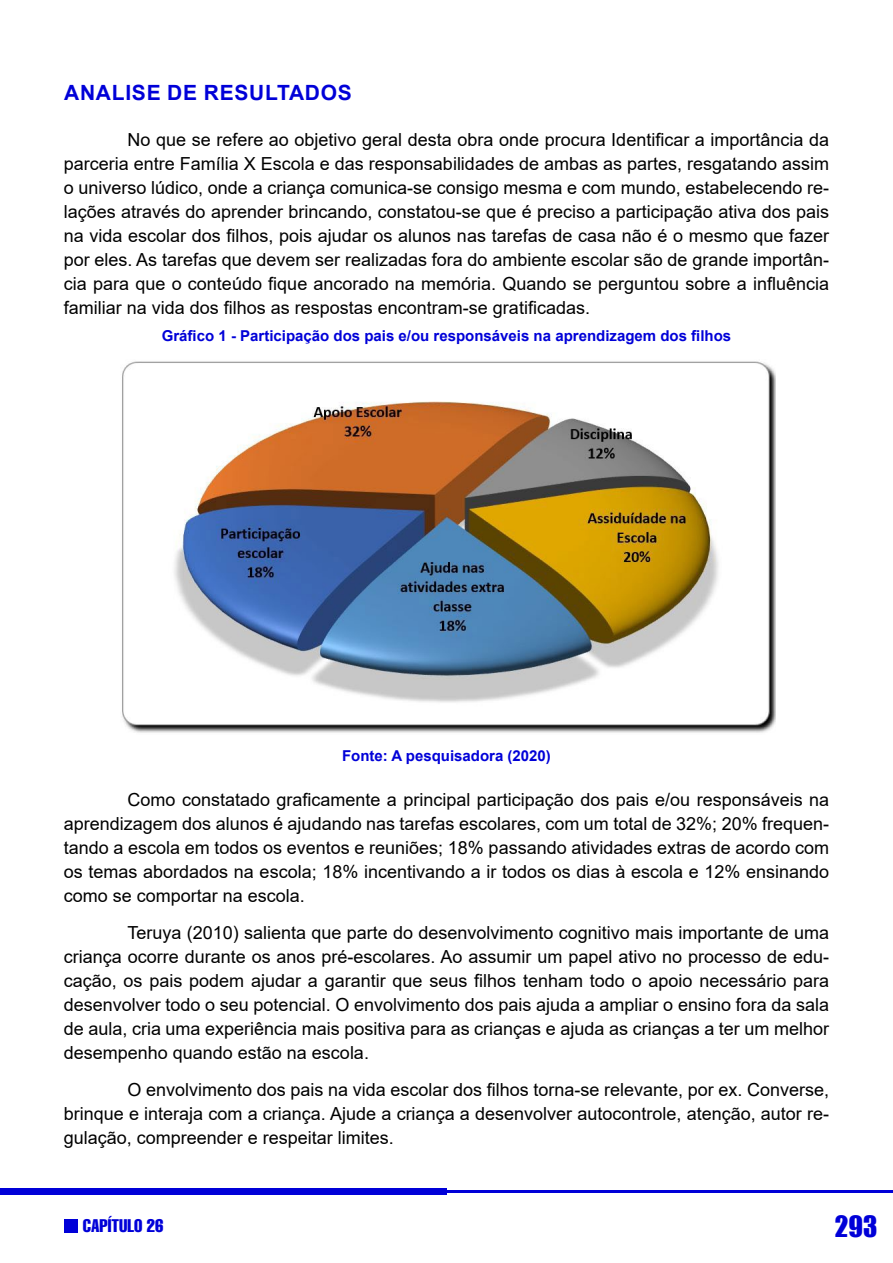
<style>
.page{position:relative;width:893px;height:1263px;background:#fff}
.page>*{position:absolute;margin:0;border:0;box-sizing:border-box;transform-origin:0 0}
.t1{font:27px "Impact";color:#0000d8}
.t2{font:700 21px "Arial";letter-spacing:.035em;color:#0000d8}
.t3{font:18px/24px "Arial";color:#000;text-align:justify}
.t4{font:extra-condensed 18px "Helvetica";color:#0000d8}
.t5{font:700 15px "Arial";color:#0000d8}
</style>
<div class="page">
<div style="left:0;top:1188px;width:446px;height:7px;background:#0000d8"></div>
<hr style="left:446px;top:1191px;width:447px;height:2px;background:#0000d8">
<div style="left:65px;top:1219px;width:13px;height:14px;background:#0000d8"></div>
<img style="left:122px;top:361px;width:654px;height:372px">
<p class="t2" style="left:64px;top:78px;width:289px">ANALISE DE RESULTADOS</p>
<p class="t3" style="left:64px;top:127px;width:767px;text-indent:64px">No que se refere ao objetivo geral desta obra onde procura Identificar a importância da parceria entre Família X Escola e das responsabilidades de ambas as partes, resgatando assim o universo lúdico, onde a criança comunica-se consigo mesma e com mundo, estabelecendo re&shy;lações através do aprender brincando, constatou-se que é preciso a participação ativa dos pais na vida escolar dos filhos, pois ajudar os alunos nas tarefas de casa não é o mesmo que fazer por eles. As tarefas que devem ser realizadas fora do ambiente escolar são de grande importân&shy;cia para que o conteúdo fique ancorado na memória. Quando se perguntou sobre a influência familiar na vida dos filhos as respostas encontram-se gratificadas.</p>
<p class="t5" style="left:162px;top:326px;width:571px">Gráfico 1 - Participação dos pais e/ou responsáveis na aprendizagem dos filhos</p>
<p class="t5" style="left:342px;top:745px;width:210px">Fonte: A pesquisadora (2020)</p>
<p class="t3" style="left:64px;top:787px;width:767px;text-indent:64px">Como constatado graficamente a principal participação dos pais e/ou responsáveis na aprendizagem dos alunos é ajudando nas tarefas escolares, com um total de 32%; 20% frequen&shy;tando a escola em todos os eventos e reuniões; 18% passando atividades extras de acordo com os temas abordados na escola; 18% incentivando a ir todos os dias à escola e 12% ensinando como se comportar na escola.</p>
<p class="t3" style="left:64px;top:920px;width:767px;text-indent:64px">Teruya (2010) salienta que parte do desenvolvimento cognitivo mais importante de uma criança ocorre durante os anos pré-escolares. Ao assumir um papel ativo no processo de edu&shy;cação, os pais podem ajudar a garantir que seus filhos tenham todo o apoio necessário para desenvolver todo o seu potencial. O envolvimento dos pais ajuda a ampliar o ensino fora da sala de aula, cria uma experiência mais positiva para as crianças e ajuda as crianças a ter um melhor desempenho quando estão na escola.</p>
<p class="t3" style="left:64px;top:1077px;width:767px;text-indent:64px">O envolvimento dos pais na vida escolar dos filhos torna-se relevante, por ex. Converse, brinque e interaja com a criança. Ajude a criança a desenvolver autocontrole, atenção, autor re&shy;gulação, compreender e respeitar limites.</p>
<p class="t4" style="left:83px;top:1214px;width:82px">CAPÍTULO 26</p>
<h1 class="t1" style="left:835px;top:1206px;width:44px">293</h1>
</div>
